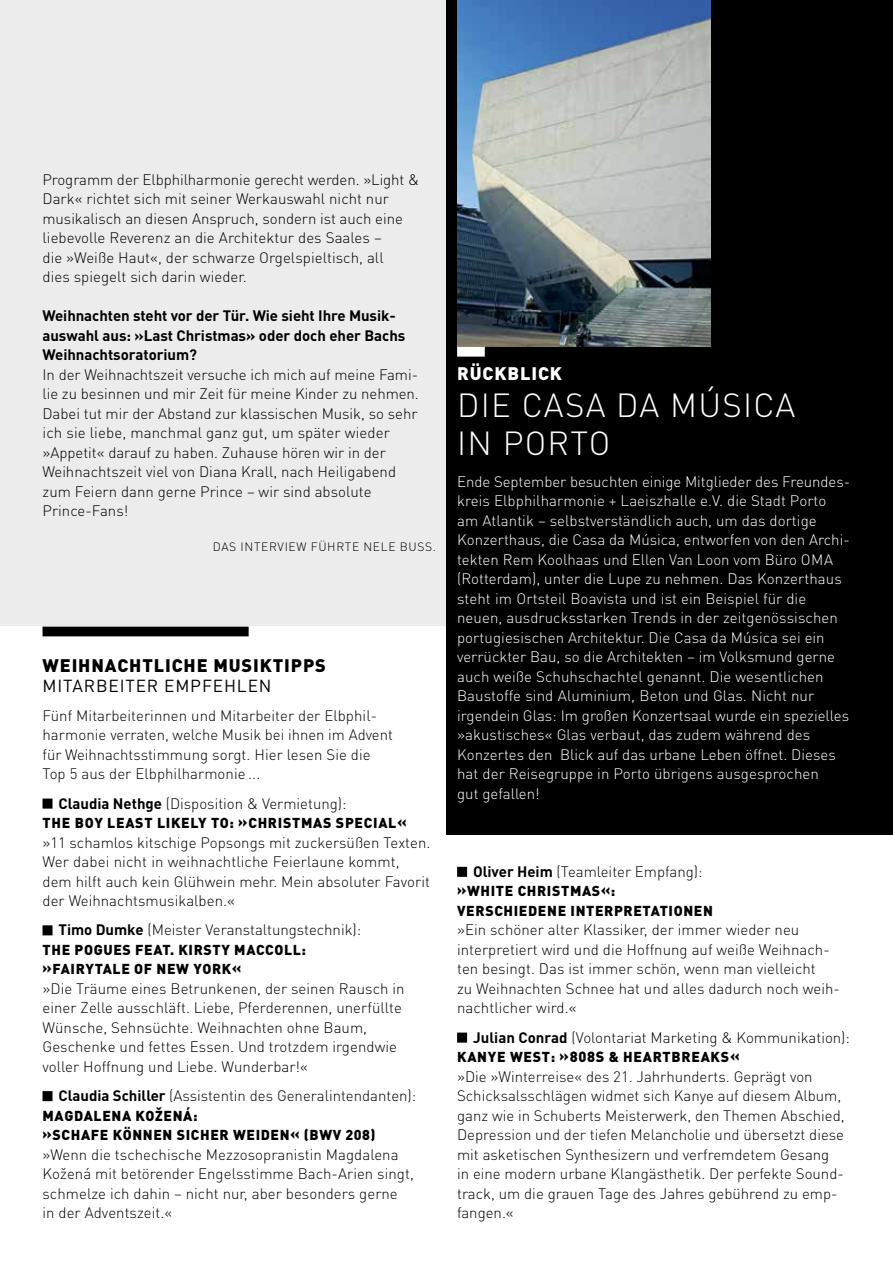
<style>
.page{position:relative;width:893px;height:1263px;background:#fff}
.page>*{position:absolute;margin:0;border:0;box-sizing:border-box;transform-origin:0 0}
.t1{font:300 33px "DIN Pro";letter-spacing:.04em;color:#fff}
.t2{font:900 18px "DIN Pro";color:#000}
.t3{font:900 18px "DIN Pro";letter-spacing:.05em;color:#fff}
.t4{font:17.25px "DIN Pro";letter-spacing:.05em;color:#000}
.t5{font:300 15px/19.5px "DIN Pro";letter-spacing:.005em;color:#000}
.t6{font:300 15px/19.5px "DIN Pro";letter-spacing:.005em;color:#fff}
.t7{font:700 15px/19.5px "DIN Pro";letter-spacing:-.005em;color:#000}
.t8{font:900 14.25px/19.5px "DIN Pro";letter-spacing:.045em;color:#000}
.t9{font:300 12px "DIN Pro";letter-spacing:.055em;color:#000}
.s1{font-weight:700}
.s2{font-size:14.7px}
</style>
<div class="page">
<div style="left:0;top:0;width:446px;height:1263px;background:#ececec"></div>
<div style="left:0;top:627px;width:446px;height:636px;background:#fff"></div>
<div style="left:43px;top:627px;width:206px;height:9px;background:#000"></div>
<div style="left:43px;top:798px;width:10px;height:11px;background:#000"></div>
<div style="left:43px;top:925px;width:10px;height:10px;background:#000"></div>
<div style="left:43px;top:1091px;width:10px;height:10px;background:#000"></div>
<div style="left:457px;top:867px;width:10px;height:10px;background:#000"></div>
<div style="left:457px;top:1032px;width:10px;height:11px;background:#000"></div>
<div style="left:446px;top:0;width:447px;height:834px;background:#000"></div>
<img style="left:457px;top:0;width:253px;height:347px">
<div style="left:457px;top:347px;width:28px;height:10px;background:#fff"></div>
<p class="t5" style="left:43px;top:169px;width:378px">Programm der Elbphilharmonie gerecht werden. »Light &amp; Dark« richtet sich mit seiner Werkauswahl nicht nur musikalisch an diesen Anspruch, sondern ist auch eine liebevolle Reverenz an die Architektur des Saales –<br>die »Weiße Haut«, der schwarze Orgelspieltisch, all<br>dies spiegelt sich darin wieder.</p>
<p class="t7" style="left:43px;top:305px;width:364px">Weihnachten steht vor der Tür. Wie sieht Ihre Musik&shy;auswahl aus: »Last Christmas» oder doch eher Bachs<br>Weihnachtsoratorium?</p>
<p class="t5" style="left:43px;top:364px;width:378px">In der Weihnachtszeit versuche ich mich auf meine Fami&shy;lie zu besinnen und mir Zeit für meine Kinder zu nehmen.<br>Dabei tut mir der Abstand zur klassischen Musik, so sehr ich sie liebe, manchmal ganz gut, um später wieder »Appetit« darauf zu haben. Zuhause hören wir in der Weihnachtszeit viel von Diana Krall, nach Heiligabend zum Feiern dann gerne Prince – wir sind absolute Prince-Fans!</p>
<p class="t9" style="left:213px;top:538px;width:41px">Das Interview</p>
<p class="t9" style="left:311px;top:538px;width:25px">führte</p>
<p class="t9" style="left:363px;top:538px;width:18px">Nele</p>
<p class="t9" style="left:400px;top:538px;width:38px">BuSS.</p>
<p class="t2" style="left:43px;top:653px;width:14px">WEIHN</p>
<p class="t2" style="left:105px;top:653px;width:36px">ACHTLI</p>
<p class="t2" style="left:172px;top:653px;width:54px">CHE MUSIKTIPPS</p>
<p class="t4" style="left:43px;top:674px;width:230px">MITARBEITER EM PFEHLEN</p>
<p class="t5" style="left:43px;top:705px;width:352px">Fünf Mitarbeiterinnen und Mitarbeiter der Elbphil&shy;harmonie verraten, welche Musik bei ihnen im Advent für Weihnachtsstimmung sorgt. Hier lesen Sie die Top 5 aus der Elbphilharmonie ...</p>
<p class="t5" style="left:59px;top:793px;width:289px"><span class="s1">Claudia Nethge</span> (Disposition &amp; Vermietung):</p>
<p class="t8" style="left:43px;top:813px;width:365px">THE BOY LEAST LIKELY TO: »CHRISTMAS SPECIAL«</p>
<p class="t5" style="left:43px;top:832px;width:389px">»11 schamlos kitschige Popsongs mit zuckersüßen Texten.<br>Wer dabei nicht in weihnachtliche Feierlaune kommt, dem hilft auch kein Glühwein mehr. Mein absoluter Favorit der Weihnachtsmusikalben.«</p>
<p class="t5" style="left:59px;top:919px;width:304px"><span class="s1">Timo Dumke</span> (Meister Veranstaltungstechnik):</p>
<p class="t8" style="left:43px;top:939px;width:203px">THE POGUES FEAT. KIRSTY MAC</p>
<p class="t8" style="left:265px;top:939px;width:42px">COLL:</p>
<p class="t8" style="left:43px;top:959px;width:200px">»FAIRYTALE OF NEW YORK«</p>
<p class="t5" style="left:43px;top:978px;width:364px">»Die Träume eines Betrunkenen, der seinen Rausch in einer Zelle ausschläft. Liebe, Pferderennen, unerfüllte Wünsche, Sehnsüchte. Weihnachten ohne Baum, Geschenke und fettes Essen. Und trotzdem irgendwie voller Hoffnung und Liebe. Wunderbar!«</p>
<p class="t5" style="left:59px;top:1085px;width:359px"><span class="s1">Claudia Schiller</span> (Assistentin des Generalintendanten):</p>
<p class="t8" style="left:43px;top:1105px;width:11px">MAG</p>
<p class="t8" style="left:43px;top:1105px;width:334px;text-indent:32px">DALENA KOŽENÁ:<br>»SCHAFE KÖNNEN SICHER WEIDEN« (BWV 208)</p>
<p class="t5" style="left:43px;top:1144px;width:373px">»Wenn die tschechische Mezzosopranistin Magdalena Kožená mit betörender Engelsstimme Bach-Arien singt, schmelze ich dahin – nicht nur, aber besonders gerne<br>in der Adventszeit.«</p>
<p class="t3" style="left:457px;top:361px;width:106px">RÜCKBLICK</p>
<h1 class="t1" style="left:457px;top:383px;width:108px">Die Casa</h1>
<h1 class="t1" style="left:616px;top:383px;width:125px">da Música</h1>
<h1 class="t1" style="left:457px;top:420px;width:89px">in Porto</h1>
<p class="t6" style="left:457px;top:471px;width:394px">Ende September besuchten einige Mitglieder des Freundes&shy;kreis Elbphilharmonie + Laeiszhalle e.V. die Stadt Porto am Atlantik – selbstverständlich auch, um das dortige Konzerthaus, die Casa da Música, entworfen von den Archi&shy;tekten Rem Koolhaas und Ellen Van Loon vom Büro OMA (Rotterdam), unter die Lupe zu nehmen. Das Konzerthaus steht im Ortsteil Boavista und ist ein Beispiel für die neuen, ausdrucksstarken Trends in der zeitgenössischen portugiesischen Architektur. Die Casa da Música sei ein verrückter Bau, so die Architekten – im Volksmund gerne auch weiße Schuhschachtel genannt. Die wesentlichen Baustoffe sind Aluminium, Beton und Glas. Nicht nur irgendein Glas: Im großen Konzertsaal wurde ein spezielles »akustisches« Glas verbaut, das zudem während des Konzertes den Blick auf das urbane Leben öffnet. Dieses hat der Reisegruppe in Porto übrigens ausgesprochen<br>gut gefallen!</p>
<p class="t5" style="left:473px;top:861px;width:231px"><span class="s1">Oliver Heim</span> (Teamleiter Empfang):</p>
<p class="t8" style="left:457px;top:881px;width:257px">»WHITE CHRISTMAS«:<br>VERSCHIEDENE INTERPRETATIONEN</p>
<p class="t5" style="left:457px;top:919px;width:384px">»Ein schöner alter Klassiker, der immer wieder neu interpretiert wird und die Hoffnung auf weiße Weihnach&shy;ten besingt. Das ist immer schön, wenn man vielleicht<br>zu Weihnachten Schnee hat und alles dadurch noch weih&shy;nachtlicher wird.«</p>
<p class="t5" style="left:473px;top:1027px;width:378px"><span class="s1">Julian Conrad</span> (Volontariat Marketing &amp; Kommunikation):</p>
<p class="t8" style="left:457px;top:1047px;width:284px">KANYE WEST: »<span class="s2">808S</span> &amp; HEARTBREAKS«</p>
<p class="t5" style="left:457px;top:1066px;width:389px">»Die »Winterreise« des 21. Jahrhunderts. Geprägt von Schicksalsschlägen widmet sich Kanye auf diesem Album, ganz wie in Schuberts Meisterwerk, den Themen Abschied, Depression und der tiefen Melancholie und übersetzt diese mit asketischen Synthesizern und verfremdetem Gesang in eine modern urbane Klangästhetik. Der perfekte Sound&shy;track, um die grauen Tage des Jahres gebührend zu emp&shy;fangen.«</p>
</div>
